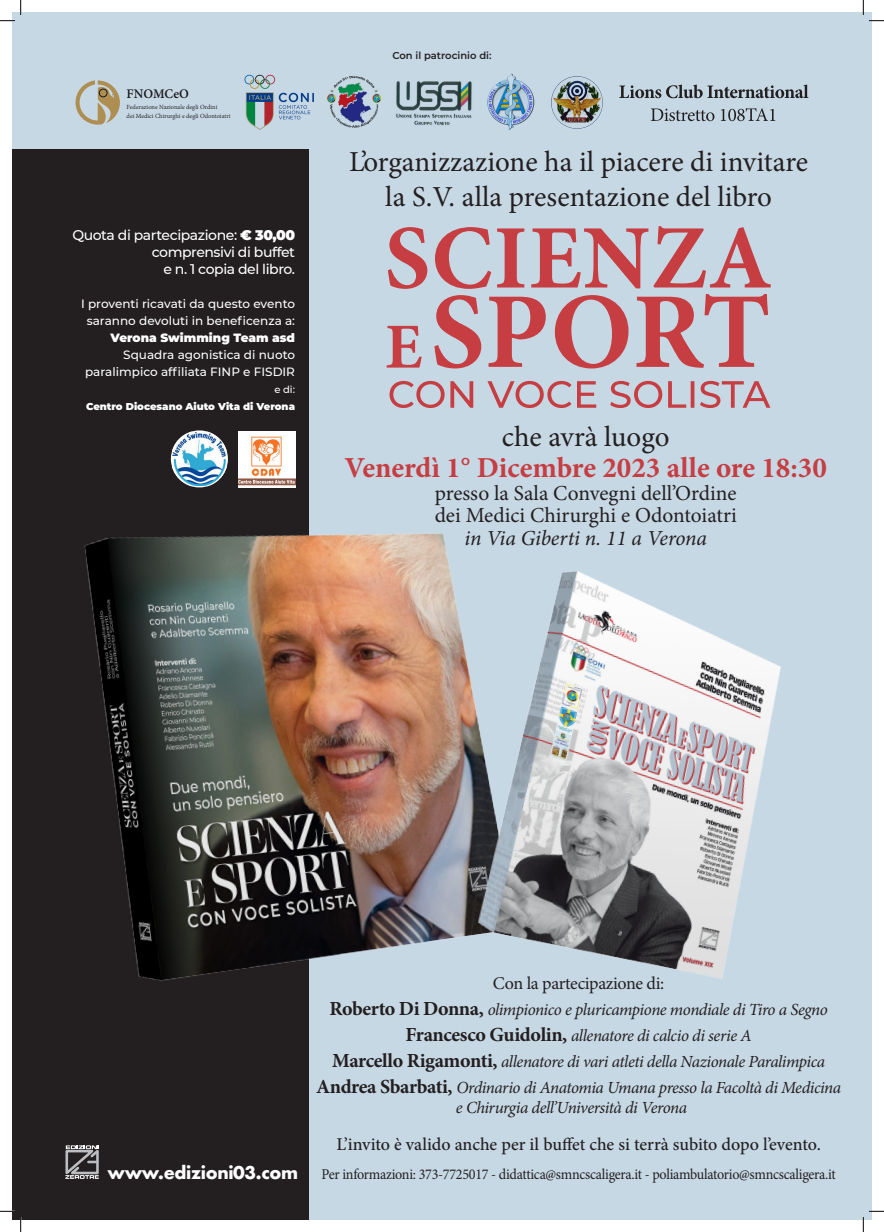
<style>
.page{position:relative;width:884px;height:1232px;background:#fff}
.page>*{position:absolute;margin:0;border:0;box-sizing:border-box;transform-origin:0 0}
.t1{font:29px "Minion Pro";color:#231f20}
.t2{font:700 29px "Minion Pro";color:#c63d42}
.t3{font:21.4px "Minion Pro";color:#231f20}
.t4{font:italic 21.4px "Minion Pro";letter-spacing:-.01em;color:#231f20}
.t5{font:500 18px "Minion Pro";color:#231f20}
.t6{font:18px "Minion Pro";letter-spacing:-.02em;color:#231f20}
.t7{font:700 17.1px "Futura";letter-spacing:-.02em;color:#fff}
.t8{font:italic 17px "Minion Pro";letter-spacing:-.03em;color:#231f20}
.t9{font:15px "Minion Pro";letter-spacing:-.02em;color:#231f20;scale:.94 1}
.t10{font:700 14.3px "Adobe Devanagari";color:#231f20}
.t11{font:500 14px "Montserrat";letter-spacing:-.03em;color:#fff}
.t12{font:500 12px/17px "Montserrat";color:#fff;text-align:center}
.t13{font:900 12px "Montserrat";color:#fff}
.t14{font:900 10px "Montserrat";color:#fff}
.t15{font:600 10px "Montserrat";color:#231f20}
.t16{font:500 10px "Montserrat";color:#fff}
.t17{font:6.9px/8.2px "Adobe Devanagari";color:#231f20}
.s1{font-weight:900}
.s2{font-weight:700;font-style:normal;font-size:20px}
</style>
<div class="page">
<div style="left:12px;top:12px;width:859px;height:1208px;background:#c7d8e5"></div>
<div style="left:12px;top:150px;width:296px;height:1070px;background:#231f20"></div>
<svg style="left:75px;top:80px;width:45px;height:45px"></svg>
<div style="left:99px;top:89px;width:8px;height:8px;border:1px solid #231f20;border-radius:50%"></div>
<img style="left:244px;top:75px;width:70px;height:55px">
<img style="left:327px;top:76px;width:53px;height:52px">
<img style="left:396px;top:81px;width:76px;height:44px">
<img style="left:487px;top:73px;width:48px;height:57px">
<img style="left:551px;top:76px;width:52px;height:53px">
<svg style="left:650px;top:108px;width:125px;height:13px"></svg>
<svg style="left:619px;top:85px;width:189px;height:13px"></svg>
<img style="left:84px;top:470px;width:372px;height:529px">
<img style="left:456px;top:571px;width:325px;height:408px">
<svg style="left:65px;top:1145px;width:34px;height:34px"></svg>
<img style="left:238px;top:431px;width:57px;height:56px">
<svg style="left:171px;top:430px;width:57px;height:57px"></svg>
<img style="left:172px;top:432px;width:54px;height:54px">
<svg style="left:389px;top:381px;width:381px;height:27px"></svg>
<svg style="left:386px;top:226px;width:384px;height:142px"></svg>
<svg style="left:0;top:0;width:21px;height:21px"></svg>
<svg style="left:0;top:1211px;width:21px;height:21px"></svg>
<svg style="left:862px;top:0;width:21px;height:21px"></svg>
<svg style="left:862px;top:1211px;width:21px;height:21px"></svg>
<p class="t10" style="left:127px;top:85px;width:64px">FNOMCeO</p>
<p class="t17" style="left:127px;top:104px;width:105px">Federazione Nazionale degli Ordini<br>dei Medici Chirurghi e degli Odontoiatri</p>
<p class="t11" style="left:72px;top:225px;width:224px">Quota di partecipazione: <span class="s1">€ 30,00</span></p>
<p class="t11" style="left:152px;top:242px;width:145px">comprensivi di buffet</p>
<p class="t11" style="left:163px;top:259px;width:133px">e n. 1 copia del libro.</p>
<p class="t12" style="left:81px;top:294px;width:215px">I proventi ricavati da questo evento saranno devoluti in beneficenza a:</p>
<p class="t13" style="left:111px;top:328px;width:186px">Verona Swimming Team asd</p>
<p class="t12" style="left:85px;top:345px;width:211px;text-align:right">Squadra agonistica di nuoto paralimpico affiliata FINP e FISDIR</p>
<p class="t16" style="left:274px;top:382px;width:22px">e di:</p>
<p class="t14" style="left:86px;top:399px;width:210px">Centro Diocesano Aiuto Vita di Verona</p>
<p class="t15" style="left:392px;top:48px;width:101px">Con il patrocinio di:</p>
<p class="t1" style="left:349px;top:142px;width:460px">L’organizzazione ha il piacere di invitare</p>
<p class="t1" style="left:385px;top:177px;width:388px">la S.V. alla presentazione del libro</p>
<p class="t1" style="left:502px;top:417px;width:169px">che avrà luogo</p>
<p class="t2" style="left:344px;top:447px;width:483px">Venerdì 1° Dicembre 2023 alle ore 18:30</p>
<p class="t3" style="left:434px;top:478px;width:303px">presso la Sala Convegni dell’Ordine</p>
<p class="t3" style="left:434px;top:501px;width:303px">dei Medici Chirurghi e Odontoiatri</p>
<p class="t4" style="left:464px;top:524px;width:244px">in Via Giberti n. 11 a Verona</p>
<p class="t7" style="left:107px;top:1160px;width:192px">www.edizioni03.com</p>
<p class="t6" style="left:493px;top:971px;width:173px">Con la partecipazione di:</p>
<p class="t8" style="left:329px;top:998px;width:499px"><span class="s2">Roberto Di Donna,</span> olimpionico e pluricampione mondiale di Tiro a Segno</p>
<p class="t8" style="left:405px;top:1024px;width:347px"><span class="s2">Francesco Guidolin,</span> allenatore di calcio di serie A</p>
<p class="t8" style="left:332px;top:1050px;width:494px"><span class="s2">Marcello Rigamonti,</span> allenatore di vari atleti della Nazionale Paralimpica</p>
<p class="t8" style="left:316px;top:1076px;width:526px"><span class="s2">Andrea Sbarbati,</span> Ordinario di Anatomia Umana presso la Facoltà di Medicina</p>
<p class="t8" style="left:456px;top:1096px;width:232px">e Chirurgia dell’Università di Verona</p>
<p class="t5" style="left:336px;top:1132px;width:485px">L’invito è valido anche per il buffet che si terrà subito dopo l’evento.</p>
<p class="t9" style="left:321px;top:1164px;width:548px">Per informazioni: 373-7725017 - didattica@smncscaligera.it - poliambulatorio@smncscaligera.it</p>
</div>
